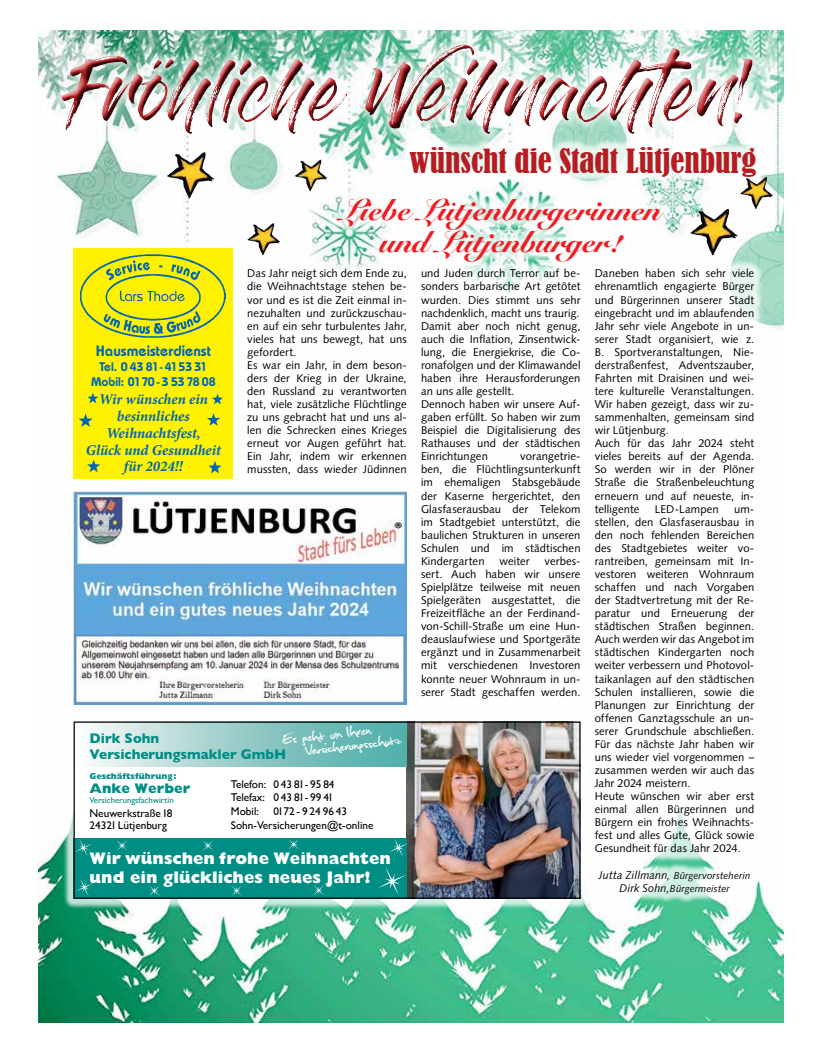
<style>
.page{position:relative;width:819px;height:1053px;background:#fff}
.page>*{position:absolute;margin:0;border:0;box-sizing:border-box;transform-origin:0 0}
.t1{font:62.5px "Gloss And Bloom";letter-spacing:-.01em;color:#b61d22}
.t2{font:condensed 31.25px "Bernard";color:#b61d22}
.t3{font:900 30px/32.5px "Snell Roundhand";color:#ed1d24;text-align:center}
.t4{font:19.25px "Christopherhand";color:#fff}
.t5{font:800 16.88px/19.4px "Gill Sans";color:#fff}
.t6{font:italic 700 15px/16.9px "Minion Pro";letter-spacing:-.005em;color:#0066b3;text-align:center}
.t7{font:600 15px "Bauhaus";color:#0066b3}
.t8{font:700 14.25px/17px "Gill Sans";color:#008e84}
.t9{font:800 13.88px "Gill Sans";color:#008e84}
.t10{font:600 12.5px/15px "Bauhaus";color:#0066b3;text-align:center}
.t11{font:11.25px/13px "Syntax";letter-spacing:.005em;color:#000}
.t12{font:11.25px/13.8px "Gill Sans";color:#000}
.t13{font:italic 10px/13.1px "Syntax";letter-spacing:.01em;color:#000;text-align:center}
.t14{font:8.75px "Gill Sans";color:#008e84}
.t15{font:800 8.75px "Gill Sans";color:#008e84}
.s1{font-size:11.25px}
</style>
<div class="page">
<img style="left:39px;top:30px;width:744px;height:992px">
<div style="left:52px;top:35px;width:709px;height:108px;background:#fff;opacity:.75"></div>
<div style="left:54px;top:37px;width:704px;height:99px;background:#fff;opacity:.75"></div>
<div style="left:56px;top:45px;width:704px;height:96px;background:#000;opacity:.75"></div>
<div style="left:63px;top:711px;width:527px;height:197px;background:#fff;opacity:.75"></div>
<div style="left:74px;top:721px;width:506px;height:177px;background:#fff"></div>
<img style="left:407px;top:723px;width:171px;height:173px">
<div style="left:74px;top:837px;width:333px;height:61px;background:#008e84"></div>
<img style="left:91px;top:723px;width:316px;height:43px">
<svg style="left:378px;top:867px;width:29px;height:28px"></svg>
<svg style="left:388px;top:837px;width:20px;height:20px"></svg>
<svg style="left:76px;top:879px;width:17px;height:17px"></svg>
<div style="left:74px;top:721px;width:506px;height:177px;border:1px solid #000"></div>
<svg style="left:74px;top:838px;width:18px;height:18px"></svg>
<svg style="left:117px;top:840px;width:11px;height:11px"></svg>
<svg style="left:202px;top:840px;width:11px;height:11px"></svg>
<svg style="left:288px;top:839px;width:11px;height:11px"></svg>
<svg style="left:149px;top:885px;width:11px;height:11px"></svg>
<svg style="left:231px;top:885px;width:11px;height:11px"></svg>
<svg style="left:313px;top:885px;width:11px;height:10px"></svg>
<div style="left:63px;top:238px;width:180px;height:251px;background:#fff"></div>
<div style="left:74px;top:248px;width:159px;height:230px;background:#fff200"></div>
<img style="left:81px;top:254px;width:145px;height:84px">
<svg style="left:87px;top:392px;width:11px;height:11px"></svg>
<svg style="left:79px;top:413px;width:14px;height:14px"></svg>
<svg style="left:212px;top:394px;width:11px;height:10px"></svg>
<svg style="left:208px;top:461px;width:13px;height:12px"></svg>
<svg style="left:207px;top:413px;width:13px;height:13px"></svg>
<svg style="left:87px;top:459px;width:13px;height:13px"></svg>
<div style="left:63px;top:481px;width:354px;height:234px;background:#fff"></div>
<img style="left:74px;top:492px;width:333px;height:212px">
<div style="left:400px;top:137px;width:365px;height:49px;background:#fff;opacity:.75"></div>
<div style="left:237px;top:259px;width:179px;height:226px;background:#fff"></div>
<div style="left:327px;top:188px;width:346px;height:84px;background:#fff;opacity:.75"></div>
<div style="left:411px;top:259px;width:179px;height:449px;background:#fff"></div>
<div style="left:584px;top:259px;width:180px;height:644px;background:#fff"></div>
<img style="left:167px;top:152px;width:47px;height:46px">
<img style="left:690px;top:209px;width:47px;height:46px">
<img style="left:294px;top:159px;width:33px;height:32px">
<img style="left:247px;top:223px;width:33px;height:32px">
<img style="left:740px;top:177px;width:32px;height:32px">
<h1 class="t1" style="left:68px;top:62px;width:690px">Fröhliche Weihnachten!</h1>
<p class="t2" style="left:409px;top:143px;width:348px">wünscht die Stadt Lütjenburg</p>
<p class="t3" style="left:341px;top:193px;width:321px">Liebe Lütjenburgerinnen und Lütjenburger!</p>
<p class="t11" style="left:421px;top:267px;width:161px">und Juden durch Terror auf be&shy;sonders barbarische Art getötet wurden. Dies stimmt uns sehr nachdenklich, macht uns traurig.<br>Damit aber noch nicht genug, auch die Inflation, Zinsentwick&shy;lung, die Energiekrise, die Co&shy;ronafolgen und der Klimawandel haben ihre Herausforderungen an uns alle gestellt.<br>Dennoch haben wir unsere Auf&shy;gaben erfüllt. So haben wir zum<br>Beispiel die Digitalisierung des<br>Rathauses und der städtischen<br>Einrichtungen</p>
<p class="t11" style="left:247px;top:267px;width:161px">Das Jahr neigt sich dem Ende zu, die Weihnachtstage stehen be&shy;vor und es ist die Zeit einmal in&shy;nezuhalten und zurückzuschau&shy;en auf ein sehr turbulentes Jahr, vieles hat uns bewegt, hat uns gefordert.<br>Es war ein Jahr, in dem beson&shy;ders der Krieg in der Ukraine, den Russland zu verantworten hat, viele zusätzliche Flüchtlinge zu uns gebracht hat und uns al&shy;len die Schrecken eines Krieges erneut vor Augen geführt hat.<br>Ein Jahr, indem wir erkennen mussten, dass wieder Jüdinnen</p>
<p class="t11" style="left:594px;top:267px;width:161px">Daneben haben sich sehr viele ehrenamtlich engagierte Bürger und Bürgerinnen unserer Stadt eingebracht und im ablaufenden<br>Jahr sehr viele Angebote in un&shy;serer Stadt organisiert, wie z.<br>B. Sportveranstaltungen, Nie&shy;derstraßenfest, Adventszauber,<br>Fahrten mit Draisinen und wei&shy;tere kulturelle Veranstaltungen.<br>Wir haben gezeigt, dass wir zu&shy;sammenhalten, gemeinsam sind wir Lütjenburg.<br>Auch für das Jahr 2024 steht vieles bereits auf der Agenda.<br>So werden wir in der Plöner<br>Straße die Straßenbeleuchtung erneuern und auf neueste, in&shy;telligente</p>
<p class="t7" style="left:96px;top:341px;width:117px">Hausmeisterdienst</p>
<p class="t10" style="left:91px;top:358px;width:126px">Tel. 0 43 81-41 53 31<br>Mobil: 01 70 - 3 53 78 08</p>
<p class="t6" style="left:86px;top:390px;width:137px">Wir wünschen ein besinnliches<br>Weihnachtsfest,<br>Glück und Gesundheit für 2024!!</p>
<p class="t11" style="left:421px;top:450px;width:161px;text-align:justify;text-indent:99px">vorangetrie&shy;ben, die Flüchtlingsunterkunft im ehemaligen Stabsgebäude der Kaserne hergerichtet, den Glasfaserausbau der Telekom im Stadtgebiet unterstützt, die baulichen Strukturen in unseren Schulen und im städtischen Kindergarten</p>
<p class="t11" style="left:654px;top:502px;width:65px">LED-Lampen</p>
<p class="t11" style="left:594px;top:502px;width:161px;text-indent:139px">um&shy;stellen, den Glasfaserausbau in den noch fehlenden Bereichen des Stadtgebietes weiter vo&shy;rantreiben, gemeinsam mit In&shy;vestoren weiteren Wohnraum schaffen und nach Vorgaben der Stadtvertretung mit der Re&shy;paratur und Erneuerung der städtischen Straßen beginnen.<br>Auch werden wir das Angebot im städtischen Kindergarten noch weiter verbessern und Photovol&shy;taikanlagen auf den städtischen<br>Schulen installieren, sowie die<br>Planungen zur Einrichtung der offenen Ganztagsschule an un&shy;serer Grundschule abschließen.<br>Für das nächste Jahr haben wir uns wieder viel vorgenommen – zusammen werden wir auch das<br>Jahr 2024 meistern.<br>Heute wünschen wir aber erst einmal allen Bürgerinnen und<br>Bürgern ein frohes Weihnachts&shy;fest und alles Gute, Glück sowie<br>Gesundheit für das Jahr 2024.</p>
<p class="t13" style="left:598px;top:868px;width:153px"><span class="s1">Jutta Zillmann,</span> Bürgervorsteherin<br><span class="s1">Dirk Sohn,</span>Bürgermeister</p>
<p class="t11" style="left:421px;top:554px;width:161px;text-align:justify;text-indent:123px">verbes&shy;sert. Auch haben wir unsere Spielplätze teilweise mit neuen Spielgeräten ausgestattet, die Freizeitfläche an der Ferdinand&shy;von-Schill-Straße um eine Hun&shy;deauslaufwiese und Sportgeräte ergänzt und in Zusammenarbeit mit verschiedenen Investoren konnte neuer Wohnraum in un&shy;serer Stadt geschaffen werden.</p>
<p class="t11" style="left:499px;top:554px;width:32px">weiter</p>
<p class="t4" style="left:281px;top:731px;width:91px;rotate:-7deg">Es geht um Ihren</p>
<p class="t8" style="left:90px;top:728px;width:198px">Dirk Sohn<br>Versicherungsmakler GmbH</p>
<p class="t4" style="left:304px;top:742px;width:98px;rotate:-7deg">Versicherungsschutz</p>
<p class="t15" style="left:89px;top:770px;width:89px">Geschäftsführung:</p>
<p class="t9" style="left:89px;top:779px;width:102px">Anke Werber</p>
<p class="t14" style="left:89px;top:794px;width:86px">Versicherungsfachwirtin</p>
<p class="t12" style="left:89px;top:806px;width:84px;line-height:12.5px">Neuwerkstraße 18<br>24321 Lütjenburg</p>
<p class="t12" style="left:231px;top:776px;width:105px;text-align:justify">Telefon: 0 43 81 - 95 84<br>Telefax: 0 43 81 - 99 41<br>Mobil:</p>
<p class="t12" style="left:231px;top:804px;width:144px;text-indent:43px">01 72 - 9 24 96 43<br>Sohn-Versicherungen@t-online</p>
<p class="t5" style="left:89px;top:848px;width:303px">Wir wünschen frohe Weihnachten und ein glückliches neues Jahr!</p>
</div>
